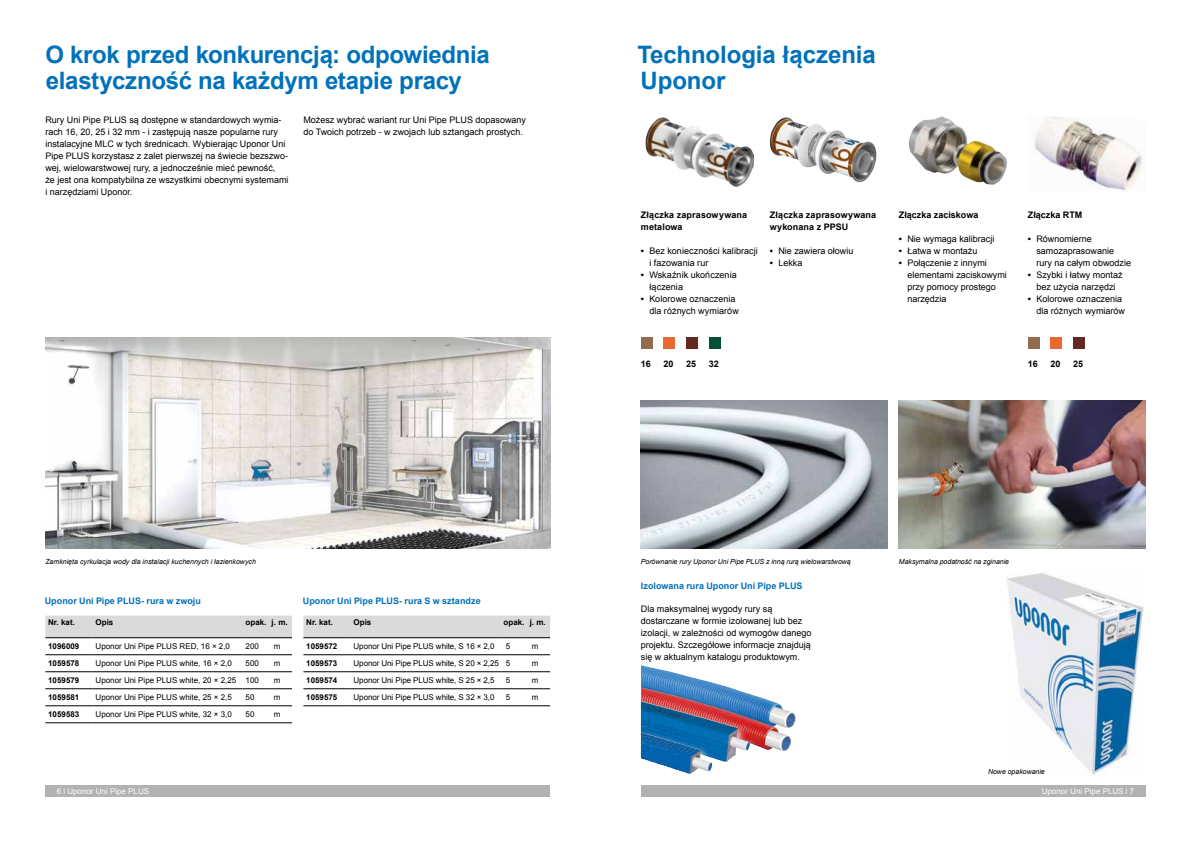
<style>
.page{position:relative;width:1191px;height:842px;background:#fff}
.page>*{position:absolute;margin:0;border:0;box-sizing:border-box;transform-origin:0 0}
.t1{font:700 24px/26px "Arial";letter-spacing:-.01em;color:#0071bb}
.t2{font:9px/12px "Arial";color:#000}
.t3{font:700 9px/12px "Arial";letter-spacing:.005em;color:#000}
.t4{font:700 9px "Arial";color:#0071bb}
.t5{font:8px "Arial";color:#000}
.t6{font:700 8px "Arial";color:#000}
.t7{font:8px "Arial";color:#fff}
.t8{font:italic 7px "Arial";letter-spacing:-.005em;color:#000}
.s1{font-weight:700}
</style>
<div class="page">
<div style="left:45px;top:616px;width:247px;height:22px;background:#dadada"></div>
<hr style="left:45px;top:654px;width:48px;height:1px;background:#000">
<hr style="left:93px;top:654px;width:150px;height:1px;background:#000">
<svg style="left:243px;top:654px;width:49px;height:1px"></svg>
<hr style="left:45px;top:671px;width:48px;height:1px;background:#000">
<hr style="left:93px;top:671px;width:150px;height:1px;background:#000">
<svg style="left:243px;top:671px;width:49px;height:1px"></svg>
<hr style="left:45px;top:689px;width:48px;height:1px;background:#000">
<hr style="left:93px;top:689px;width:150px;height:1px;background:#000">
<svg style="left:243px;top:689px;width:49px;height:1px"></svg>
<hr style="left:45px;top:706px;width:48px;height:1px;background:#000">
<hr style="left:93px;top:706px;width:150px;height:1px;background:#000">
<svg style="left:243px;top:706px;width:49px;height:1px"></svg>
<hr style="left:45px;top:723px;width:48px;height:1px;background:#000">
<hr style="left:93px;top:723px;width:150px;height:1px;background:#000">
<svg style="left:243px;top:723px;width:49px;height:1px"></svg>
<div style="left:303px;top:616px;width:247px;height:22px;background:#dadada"></div>
<hr style="left:303px;top:654px;width:48px;height:1px;background:#000">
<hr style="left:351px;top:654px;width:150px;height:1px;background:#000">
<svg style="left:501px;top:654px;width:49px;height:1px"></svg>
<hr style="left:303px;top:671px;width:48px;height:1px;background:#000">
<hr style="left:351px;top:671px;width:150px;height:1px;background:#000">
<svg style="left:501px;top:671px;width:49px;height:1px"></svg>
<hr style="left:303px;top:689px;width:48px;height:1px;background:#000">
<hr style="left:351px;top:689px;width:150px;height:1px;background:#000">
<svg style="left:501px;top:689px;width:49px;height:1px"></svg>
<hr style="left:303px;top:706px;width:48px;height:1px;background:#000">
<hr style="left:351px;top:706px;width:150px;height:1px;background:#000">
<svg style="left:501px;top:706px;width:49px;height:1px"></svg>
<div style="left:45px;top:785px;width:505px;height:12px;background:#b1b2b3"></div>
<div style="left:641px;top:785px;width:504px;height:12px;background:#b1b2b3"></div>
<img style="left:1006px;top:573px;width:138px;height:202px">
<img style="left:645px;top:117px;width:110px;height:70px">
<img style="left:908px;top:117px;width:99px;height:68px">
<img style="left:1034px;top:116px;width:109px;height:75px">
<div style="left:641px;top:337px;width:11px;height:12px;background:#936b4d"></div>
<div style="left:1028px;top:337px;width:11px;height:12px;background:#936b4d"></div>
<div style="left:663px;top:337px;width:12px;height:12px;background:#eb6830"></div>
<div style="left:1050px;top:337px;width:12px;height:12px;background:#eb6830"></div>
<div style="left:686px;top:337px;width:11px;height:12px;background:#622821"></div>
<div style="left:1073px;top:337px;width:11px;height:12px;background:#622821"></div>
<div style="left:709px;top:337px;width:11px;height:12px;background:#025037"></div>
<img style="left:641px;top:401px;width:246px;height:147px">
<img style="left:899px;top:401px;width:246px;height:147px">
<img style="left:45px;top:337px;width:505px;height:211px">
<img style="left:641px;top:665px;width:155px;height:86px">
<div style="left:638px;top:698px;width:120px;height:72px;background:#fff;opacity:.75"></div>
<div style="left:638px;top:729px;width:82px;height:54px;background:#fff;opacity:.75"></div>
<img style="left:641px;top:758px;width:26px;height:8px">
<img style="left:769px;top:117px;width:107px;height:65px">
<h1 class="t1" style="left:45px;top:42px;width:446px">O krok przed konkurencją: odpowiednia elastyczność na każdym etapie pracy</h1>
<p class="t2" style="left:45px;top:114px;width:245px">Rury Uni Pipe PLUS są dostępne w standardowych wymia&shy;rach 16, 20, 25 i 32 mm - i zastępują nasze popularne rury instalacyjne MLC w tych średnicach. Wybierając Uponor Uni Pipe PLUS korzystasz z zalet pierwszej na świecie bezszwo&shy;wej, wielowarstwowej rury, a jednocześnie mieć pewność,<br>że jest ona kompatybilna ze wszystkimi obecnymi systemami i narzędziami Uponor.</p>
<p class="t2" style="left:303px;top:114px;width:224px">Możesz wybrać wariant rur Uni Pipe PLUS dopasowany do Twoich potrzeb - w zwojach lub sztangach prostych.</p>
<p class="t8" style="left:45px;top:557px;width:212px">Zamknięta cyrkulacja wody dla instalacji kuchennych i łazienkowych</p>
<p class="t4" style="left:45px;top:595px;width:158px">Uponor Uni Pipe PLUS- rura w zwoju</p>
<p class="t6" style="left:48px;top:617px;width:28px">Nr. kat.</p>
<p class="t6" style="left:96px;top:617px;width:19px">Opis</p>
<p class="t6" style="left:245px;top:617px;width:44px">opak. j. m.</p>
<p class="t6" style="left:48px;top:641px;width:33px">1096009</p>
<p class="t5" style="left:96px;top:641px;width:136px">Uponor Uni Pipe PLUS RED, 16 × 2,0</p>
<p class="t5" style="left:245px;top:641px;width:15px">200</p>
<p class="t5" style="left:274px;top:641px;width:8px">m</p>
<p class="t6" style="left:48px;top:658px;width:33px">1059578</p>
<p class="t5" style="left:96px;top:658px;width:138px">Uponor Uni Pipe PLUS white, 16 × 2,0</p>
<p class="t5" style="left:245px;top:658px;width:15px">500</p>
<p class="t5" style="left:274px;top:658px;width:8px">m</p>
<p class="t6" style="left:48px;top:675px;width:33px">1059579</p>
<p class="t5" style="left:96px;top:675px;width:165px">Uponor Uni Pipe PLUS white, 20 × 2,25 100</p>
<p class="t5" style="left:274px;top:675px;width:8px">m</p>
<p class="t6" style="left:48px;top:692px;width:33px">1059581</p>
<p class="t5" style="left:96px;top:692px;width:138px">Uponor Uni Pipe PLUS white, 25 × 2,5</p>
<p class="t5" style="left:245px;top:692px;width:10px">50</p>
<p class="t5" style="left:274px;top:692px;width:8px">m</p>
<p class="t6" style="left:48px;top:709px;width:33px">1059583</p>
<p class="t5" style="left:96px;top:709px;width:138px">Uponor Uni Pipe PLUS white, 32 × 3,0</p>
<p class="t5" style="left:245px;top:709px;width:10px">50</p>
<p class="t5" style="left:274px;top:709px;width:8px">m</p>
<p class="t4" style="left:303px;top:595px;width:179px">Uponor Uni Pipe PLUS- rura S w sztandze</p>
<p class="t6" style="left:306px;top:617px;width:28px">Nr. kat.</p>
<p class="t6" style="left:353px;top:617px;width:19px">Opis</p>
<p class="t6" style="left:503px;top:617px;width:44px">opak. j. m.</p>
<p class="t6" style="left:306px;top:641px;width:33px">1059572</p>
<p class="t5" style="left:353px;top:641px;width:142px">Uponor Uni Pipe PLUS white, S 16 × 2,0</p>
<p class="t5" style="left:506px;top:641px;width:6px">5</p>
<p class="t5" style="left:532px;top:641px;width:8px">m</p>
<p class="t6" style="left:306px;top:658px;width:33px">1059573</p>
<p class="t5" style="left:353px;top:658px;width:158px">Uponor Uni Pipe PLUS white, S 20 × 2,25 5</p>
<p class="t5" style="left:532px;top:658px;width:8px">m</p>
<p class="t6" style="left:306px;top:675px;width:33px">1059574</p>
<p class="t5" style="left:353px;top:675px;width:142px">Uponor Uni Pipe PLUS white, S 25 × 2,5</p>
<p class="t5" style="left:506px;top:675px;width:6px">5</p>
<p class="t5" style="left:532px;top:675px;width:8px">m</p>
<p class="t6" style="left:306px;top:692px;width:33px">1059575</p>
<p class="t5" style="left:353px;top:692px;width:142px">Uponor Uni Pipe PLUS white, S 32 × 3,0</p>
<p class="t5" style="left:506px;top:692px;width:6px">5</p>
<p class="t5" style="left:532px;top:692px;width:8px">m</p>
<h1 class="t1" style="left:637px;top:42px;width:240px">Technologia łączenia<br>Uponor</h1>
<p class="t3" style="left:641px;top:209px;width:108px">Złączka zaprasowywana metalowa</p>
<p class="t2" style="left:649px;top:245px;width:110px;text-indent:-9px"><span class="s1">•</span> Bez konieczności kalibracji i fazowania rur</p>
<p class="t2" style="left:649px;top:269px;width:89px;text-indent:-9px"><span class="s1">•</span> Wskaźnik ukończenia łączenia</p>
<p class="t2" style="left:649px;top:293px;width:91px;text-indent:-9px"><span class="s1">•</span> Kolorowe oznaczenia dla różnych wymiarów</p>
<p class="t3" style="left:770px;top:209px;width:108px">Złączka zaprasowywana wykonana z PPSU</p>
<p class="t2" style="left:770px;top:245px;width:85px"><span class="s1">•</span> Nie zawiera ołowiu</p>
<p class="t2" style="left:770px;top:257px;width:34px"><span class="s1">•</span> Lekka</p>
<p class="t3" style="left:899px;top:209px;width:81px">Złączka zaciskowa</p>
<p class="t2" style="left:899px;top:233px;width:97px"><span class="s1">•</span> Nie wymaga kalibracji</p>
<p class="t2" style="left:899px;top:245px;width:80px"><span class="s1">•</span> Łatwa w montażu</p>
<p class="t2" style="left:907px;top:257px;width:101px;text-indent:-9px"><span class="s1">•</span> Połączenie z innymi elementami zaciskowymi przy pomocy prostego narzędzia</p>
<p class="t3" style="left:1028px;top:209px;width:56px">Złączka RTM</p>
<p class="t2" style="left:1036px;top:233px;width:96px;text-indent:-9px"><span class="s1">•</span> Równomierne samozaprasowanie rury na całym obwodzie</p>
<p class="t2" style="left:1028px;top:269px;width:96px;text-align:center"><span class="s1">•</span> Szybki i łatwy montaż bez użycia narzędzi</p>
<p class="t2" style="left:1036px;top:293px;width:90px;text-indent:-9px"><span class="s1">•</span> Kolorowe oznaczenia dla różnych wymiarów</p>
<p class="t3" style="left:641px;top:358px;width:12px">16</p>
<p class="t3" style="left:663px;top:358px;width:12px">20</p>
<p class="t3" style="left:686px;top:358px;width:12px">25</p>
<p class="t3" style="left:709px;top:358px;width:12px">32</p>
<p class="t3" style="left:1028px;top:358px;width:12px">16</p>
<p class="t3" style="left:1050px;top:358px;width:12px">20</p>
<p class="t3" style="left:1073px;top:358px;width:12px">25</p>
<p class="t8" style="left:641px;top:557px;width:211px">Porównanie rury Uponor Uni Pipe PLUS z inną rurą wielowarstwową</p>
<p class="t8" style="left:899px;top:557px;width:112px">Maksymalna podatność na zginanie</p>
<p class="t4" style="left:641px;top:579px;width:163px">Izolowana rura Uponor Uni Pipe PLUS</p>
<p class="t2" style="left:641px;top:603px;width:172px">Dla maksymalnej wygody rury są dostarczane w formie izolowanej lub bez izolacji, w zależności od wymogów danego projektu. Szczegółowe informacje znajdują się w aktualnym katalogu produktowym.</p>
<p class="t8" style="left:988px;top:767px;width:58px">Nowe opakowanie</p>
<p class="t7" style="left:57px;top:786px;width:94px">6 l Uponor Uni Pipe PLUS</p>
<p class="t7" style="left:1041px;top:786px;width:94px">Uponor Uni Pipe PLUS l 7</p>
</div>
